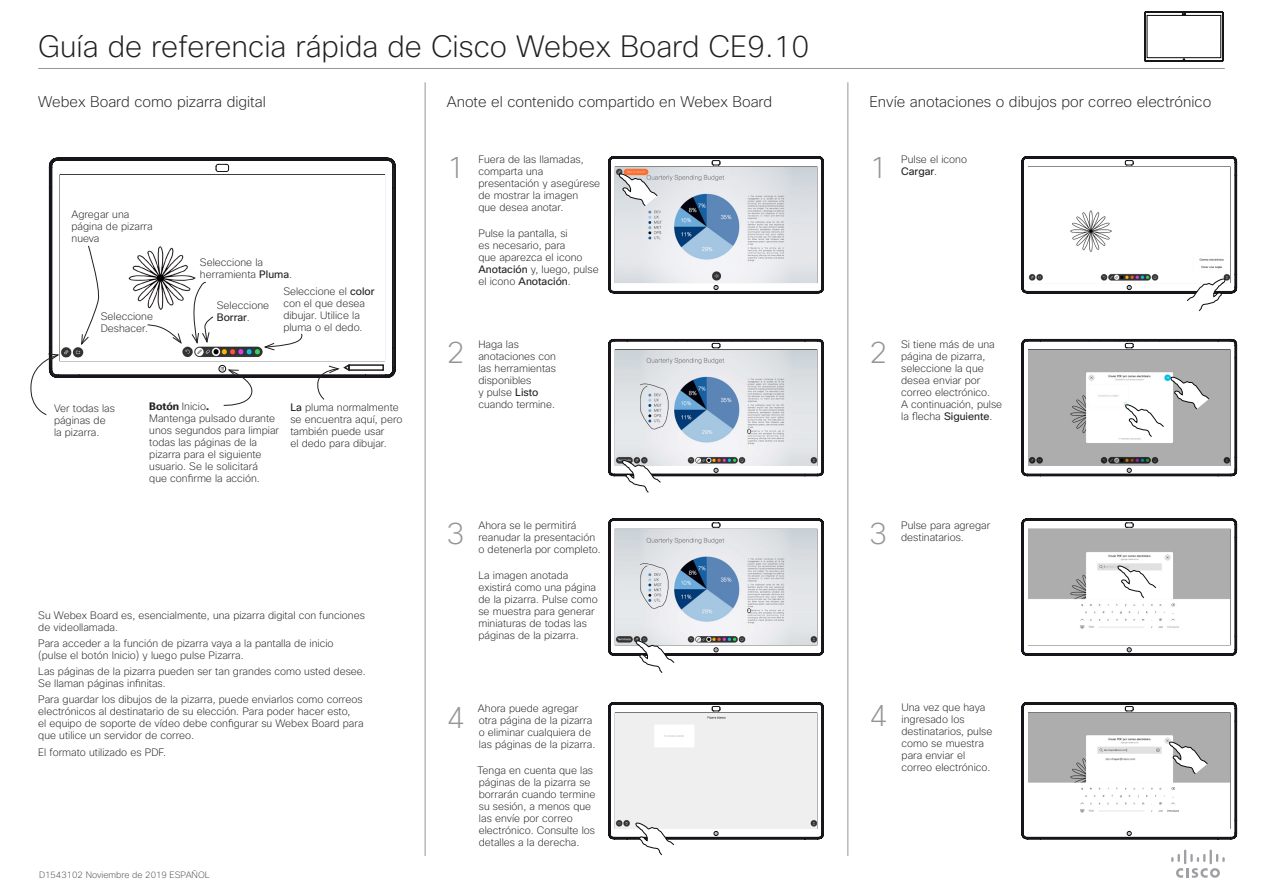
<style>
.page{position:relative;width:1263px;height:893px;background:#fff}
.page>*{position:absolute;margin:0;border:0;box-sizing:border-box;transform-origin:0 0}
.Subhead1{font:200 30px "Cisco Sans";color:#231f20}
.t1{font:200 30px "Cisco Sans";color:#939598}
.Subhead1-2{font:200 15px "Cisco Sans";color:#231f20}
.CartoonAnnotation{font:200 10.5px/12px "Cisco Sans";color:#231f20}
.CartoonAnnotation-2{font:700 10.5px "Cisco Sans";color:#231f20}
.t2{font:200 9px "Cisco Sans";color:#4b4c4d}
.s1{font-weight:400}
.s2{font-weight:200}
</style>
<div class="page">
<hr style="left:425px;top:82px;width:1px;height:774px;background:#939598">
<svg style="left:1171px;top:849px;width:54px;height:29px"></svg>
<hr style="left:38px;top:68px;width:1187px;height:1px;background:#939598">
<hr style="left:847px;top:82px;width:1px;height:774px;background:#939598">
<svg style="left:1144px;top:12px;width:79px;height:50px"></svg>
<svg style="left:49px;top:158px;width:347px;height:220px"></svg>
<div style="left:219px;top:365px;width:7px;height:7px;border:1px solid #080a09;border-radius:50%"></div>
<img style="left:61px;top:175px;width:323px;height:185px">
<div style="left:348px;top:364px;width:36px;height:7px;border:2px solid #231f20"></div>
<svg style="left:81px;top:245px;width:20px;height:101px"></svg>
<svg style="left:30px;top:353px;width:30px;height:62px"></svg>
<svg style="left:221px;top:367px;width:34px;height:39px"></svg>
<svg style="left:316px;top:363px;width:35px;height:37px"></svg>
<svg style="left:263px;top:333px;width:41px;height:18px"></svg>
<svg style="left:190px;top:280px;width:24px;height:65px"></svg>
<svg style="left:147px;top:324px;width:35px;height:21px"></svg>
<svg style="left:608px;top:156px;width:216px;height:137px"></svg>
<svg style="left:1021px;top:156px;width:216px;height:155px"></svg>
<svg style="left:608px;top:339px;width:216px;height:153px"></svg>
<svg style="left:1021px;top:339px;width:216px;height:137px"></svg>
<svg style="left:1021px;top:519px;width:216px;height:136px"></svg>
<svg style="left:1021px;top:702px;width:216px;height:137px"></svg>
<svg style="left:608px;top:519px;width:216px;height:154px"></svg>
<svg style="left:608px;top:702px;width:216px;height:153px"></svg>
<h1 class="Subhead1" style="left:38px;top:27px;width:773px">Guía de referencia rápida de Cisco Webex Board CE9.10</h1>
<h1 class="Subhead1-2" style="left:38px;top:92px;width:229px">Webex Board como pizarra digital</h1>
<h1 class="Subhead1-2" style="left:447px;top:92px;width:327px">Anote el contenido compartido en Webex Board</h1>
<h1 class="Subhead1-2" style="left:869px;top:92px;width:343px">Envíe anotaciones o dibujos por correo electrónico</h1>
<p class="CartoonAnnotation" style="left:72px;top:208px;width:83px">Agregar una página de pizarra nueva</p>
<p class="CartoonAnnotation" style="left:101px;top:310px;width:54px">Seleccione<br>Deshacer.</p>
<p class="CartoonAnnotation" style="left:200px;top:256px;width:94px">Seleccione la herramienta <span class="s1">Pluma</span>.</p>
<p class="CartoonAnnotation" style="left:217px;top:300px;width:54px">Seleccione<br><span class="s1">Borrar</span>.</p>
<p class="CartoonAnnotation" style="left:283px;top:285px;width:93px">Seleccione el <span class="s1">color </span>con el que desea dibujar. Utilice la pluma o el dedo.</p>
<p class="CartoonAnnotation" style="left:54px;top:402px;width:62px">Ver todas las páginas de la pizarra.</p>
<p class="CartoonAnnotation-2" style="left:149px;top:400px;width:61px">Botón <span class="s2">Inicio</span>.</p>
<p class="CartoonAnnotation" style="left:149px;top:412px;width:131px">Mantenga pulsado durante unos segundos para limpiar todas las páginas de la pizarra para el siguiente usuario. Se le solicitará<br>que confirme la acción.</p>
<p class="CartoonAnnotation" style="left:290px;top:401px;width:114px"><span class="s1">La</span> pluma normalmente se encuentra aquí, pero también puede usar<br>el dedo para dibujar.</p>
<p class="CartoonAnnotation" style="left:38px;top:609px;width:328px">Su Webex Board es, esencialmente, una pizarra digital con funciones de videollamada.</p>
<p class="CartoonAnnotation" style="left:38px;top:637px;width:297px">Para acceder a la función de pizarra vaya a la pantalla de inicio (pulse el botón Inicio) y luego pulse Pizarra.</p>
<p class="CartoonAnnotation" style="left:38px;top:665px;width:329px">Las páginas de la pizarra pueden ser tan grandes como usted desee.<br>Se llaman páginas infinitas.</p>
<p class="CartoonAnnotation" style="left:38px;top:693px;width:327px">Para guardar los dibujos de la pizarra, puede enviarlos como correos electrónicos al destinatario de su elección. Para poder hacer esto,<br>el equipo de soporte de vídeo debe configurar su Webex Board para que utilice un servidor de correo.</p>
<p class="CartoonAnnotation" style="left:38px;top:746px;width:129px">El formato utilizado es PDF.</p>
<p class="t2" style="left:39px;top:869px;width:172px">D1543102 Noviembre de 2019 ESPAÑOL</p>
<p class="t1" style="left:447px;top:149px;width:19px">1</p>
<p class="CartoonAnnotation" style="left:478px;top:153px;width:123px">Fuera de las llamadas, comparta una presentación y asegúrese de mostrar la imagen<br>que desea anotar.</p>
<p class="CartoonAnnotation" style="left:478px;top:227px;width:122px">Pulse la pantalla, si<br>es necesario, para<br>que aparezca el icono<br><span class="s1">Anotación</span> y, luego, pulse el icono <span class="s1">Anotación</span>.</p>
<p class="t1" style="left:869px;top:149px;width:19px">1</p>
<p class="CartoonAnnotation" style="left:901px;top:153px;width:67px">Pulse el icono<br><span class="s1">Cargar</span>.</p>
<p class="t1" style="left:447px;top:333px;width:19px">2</p>
<p class="CartoonAnnotation" style="left:478px;top:338px;width:79px">Haga las anotaciones con las herramientas disponibles<br>y pulse <span class="s1">Listo </span>cuando termine.</p>
<p class="t1" style="left:869px;top:333px;width:19px">2</p>
<p class="CartoonAnnotation" style="left:901px;top:338px;width:103px">Si tiene más de una página de pizarra, seleccione la que desea enviar por correo electrónico.<br>A continuación, pulse la flecha <span class="s1">Siguiente</span>.</p>
<p class="t1" style="left:447px;top:514px;width:19px">3</p>
<p class="CartoonAnnotation" style="left:478px;top:519px;width:124px">Ahora se le permitirá reanudar la presentación o detenerla por completo.</p>
<p class="CartoonAnnotation" style="left:478px;top:569px;width:121px">La imagen anotada existirá como una página de la pizarra. Pulse como se muestra para generar miniaturas de todas las páginas de la pizarra.</p>
<p class="t1" style="left:869px;top:514px;width:19px">3</p>
<p class="CartoonAnnotation" style="left:901px;top:519px;width:91px">Pulse para agregar destinatarios.</p>
<p class="t1" style="left:447px;top:698px;width:19px">4</p>
<p class="CartoonAnnotation" style="left:901px;top:701px;width:93px">Una vez que haya ingresado los destinatarios, pulse como se muestra para enviar el correo electrónico.</p>
<p class="CartoonAnnotation" style="left:478px;top:702px;width:119px">Ahora puede agregar otra página de la pizarra o eliminar cualquiera de las páginas de la pizarra.</p>
<p class="CartoonAnnotation" style="left:477px;top:764px;width:120px">Tenga en cuenta que las páginas de la pizarra se borrarán cuando termine su sesión, a menos que las envíe por correo electrónico. Consulte los detalles a la derecha.</p>
<p class="t1" style="left:869px;top:696px;width:19px">4</p>
</div>
